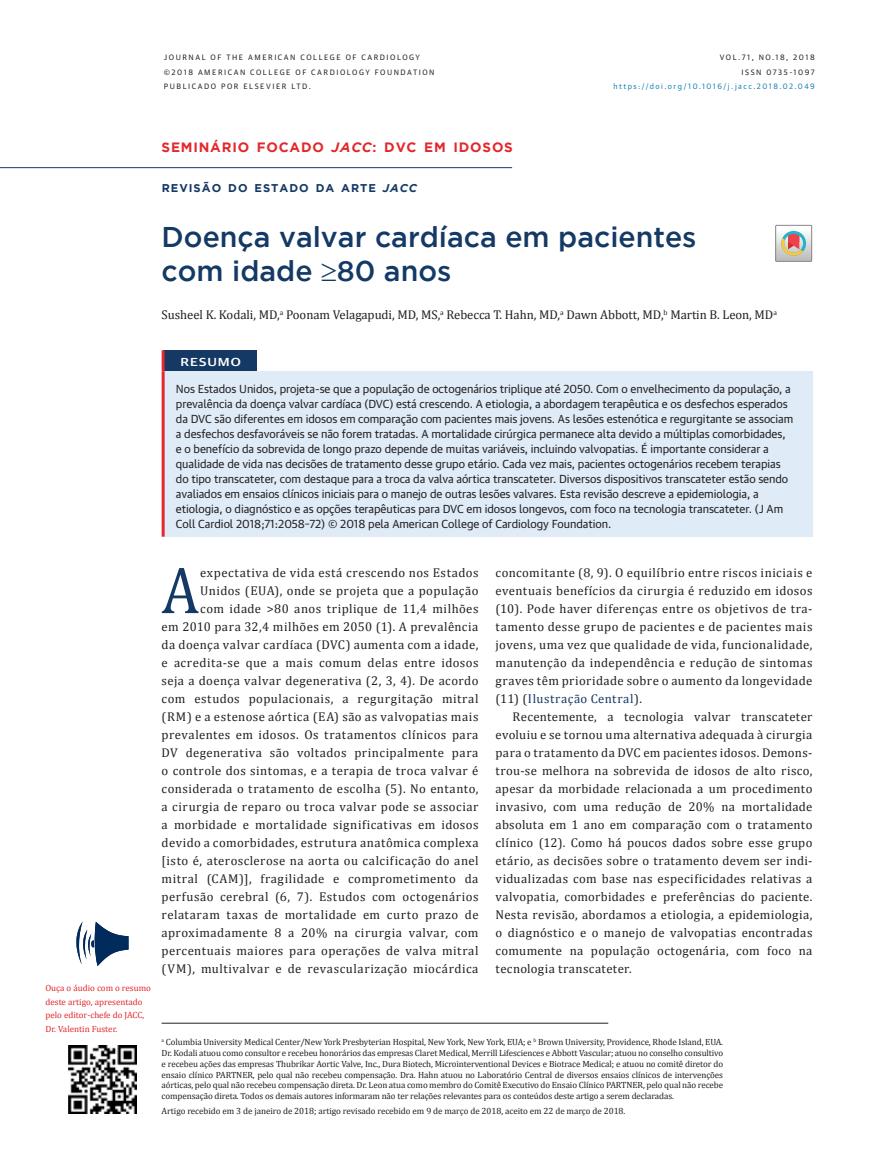
<style>
.page{position:relative;width:872px;height:1170px;background:#fff}
.page>*{position:absolute;margin:0;border:0;box-sizing:border-box;transform-origin:0 0}
.t1{font:66.75px "Cambria";color:#143965;scale:.9 1}
.t2{font:500 28.5px/34.2px "Gotham";color:#143965}
.t3{font:700 13.5px "Gotham";letter-spacing:.06em;color:#e2282c}
.t4{font:12.75px/18px "Cambria";letter-spacing:.035em;color:#231f20;text-align:justify}
.t5{font:12.75px "Cambria";letter-spacing:-.005em;color:#231f20}
.t6{font:500 11.7px "Guardian Sans";letter-spacing:.065em;color:#fff;scale:1.24 1}
.t7{font:11.25px/15px "Guardian Sans Text";letter-spacing:-.005em;color:#231f20}
.t8{font:700 11.25px "Gotham";color:#143965}
.t9{font:italic 700 11.25px "Gotham";color:#143965}
.t10{font:9px/10.8px "Cambria";letter-spacing:-.005em;color:#231f20;text-align:justify}
.t11{font:9px/13.5px "Cambria";color:#e2282c}
.t12{font:7.5px/15px "Guardian Sans Text";letter-spacing:.2em;color:#231f20}
.t13{font:7.5px "Guardian Sans Text";letter-spacing:.2em;color:#1781af}
.s1{font-style:italic}
.s2{color:#143965}
</style>
<div class="page">
<img style="left:69px;top:1045px;width:68px;height:68px">
<svg style="left:76px;top:921px;width:52px;height:45px"></svg>
<div style="left:775px;top:225px;width:37px;height:36px;border:1px solid #888687"></div>
<svg style="left:775px;top:225px;width:36px;height:37px"></svg>
<hr style="left:0;top:167px;width:512px;height:1px;background:#143965">
<div style="left:163px;top:350px;width:94px;height:21px;background:#143965"></div>
<div style="left:163px;top:371px;width:649px;height:165px;background:#dfebf7"></div>
<hr style="left:162px;top:350px;width:3px;height:21px;background:#e2282c">
<hr style="left:162px;top:371px;width:3px;height:165px;background:#e2282c">
<hr style="left:162px;top:1022px;width:446px;height:1px;background:#231f20">
<p class="t12" style="left:164px;top:49px;width:272px">JOURNAL OF THE AMERICAN COLLEGE OF CARDIOLOGY ©2018 AMERICAN COLLEGE OF CARDIOLOGY FOUNDATION<br>PUBLICADO POR ELSEVIER LTD.</p>
<p class="t12" style="left:719px;top:49px;width:97px;text-align:right">VOL.71, NO.18, 2018<br>ISSN 0735-1097</p>
<p class="t13" style="left:613px;top:81px;width:203px">https://doi.org/10.1016/j.jacc.2018.02.049</p>
<p class="t3" style="left:162px;top:140px;width:353px">SEM INÁRIO FOCADO <span class="s1">JACC</span>: DVC EM I DOSOS</p>
<p class="t8" style="left:162px;top:181px;width:19px">REVISÃO</p>
<p class="t8" style="left:228px;top:181px;width:10px">DO</p>
<p class="t8" style="left:254px;top:181px;width:19px">ESTADO</p>
<p class="t8" style="left:316px;top:181px;width:10px">DA</p>
<p class="t8" style="left:341px;top:181px;width:19px">ARTE</p>
<p class="t9" style="left:383px;top:181px;width:35px">JACC</p>
<h2 class="t2" style="left:162px;top:219px;width:536px">Doença valvar cardíaca em pacientes com idade ≥80 anos</h2>
<p class="t5" style="left:162px;top:307px;width:617px">Susheel K. Kodali, MD,<sup>a</sup> Poonam Velagapudi, MD, MS,<sup>a</sup> Rebecca T. Hahn, MD,<sup>a</sup> Dawn Abbott, MD,<sup>b</sup> Martin B. Leon, MD<sup>a</sup></p>
<p class="t6" style="left:180px;top:353px;width:50px">RESUMO</p>
<p class="t7" style="left:176px;top:380px;width:619px">Nos Estados Unidos, projeta-se que a população de octogenários triplique até 2050. Com o envelhecimento da população, a prevalência da doença valvar cardíaca (DVC) está crescendo. A etiologia, a abordagem terapêutica e os desfechos esperados da DVC são diferentes em idosos em comparação com pacientes mais jovens. As lesões estenótica e regurgitante se associam a desfechos desfavoráveis se não forem tratadas. A mortalidade cirúrgica permanece alta devido a múltiplas comorbidades, e o benefício da sobrevida de longo prazo depende de muitas variáveis, incluindo valvopatias. É importante considerar a qualidade de vida nas decisões de tratamento desse grupo etário. Cada vez mais, pacientes octogenários recebem terapias do tipo transcateter, com destaque para a troca da valva aórtica transcateter. Diversos dispositivos transcateter estão sendo avaliados em ensaios clínicos iniciais para o manejo de outras lesões valvares. Esta revisão descreve a epidemiologia, a etiologia, o diagnóstico e as opções terapêuticas para DVC em idosos longevos, com foco na tecnologia transcateter. (J Am Coll Cardiol 2018;71:2058–72) © 2018 pela American College of Cardiology Foundation.</p>
<p class="t11" style="left:45px;top:981px;width:107px">Ouça o áudio com o resumo deste artigo, apresentado pelo editor-chefe do JACC,<br>Dr. Valentin Fuster.</p>
<h1 class="t1" style="left:162px;top:551px;width:43px">A</h1>
<p class="t4" style="left:162px;top:563px;width:318px;text-align:right">expectativa de vida está crescendo nos Estados Unidos (EUA), onde se projeta que a população<br>com idade &gt;80 anos triplique de 11,4 milhões<br>em 2010 para 32,4 milhões em 2050 (1). A prevalência da doença valvar cardíaca (DVC) aumenta com a idade, e acredita-se que a mais comum delas entre idosos seja a doença valvar degenerativa (2, 3, 4). De acordo com estudos populacionais, a regurgitação mitral (RM) e a estenose aórtica (EA) são as valvopatias mais prevalentes em idosos. Os tratamentos clínicos para DV degenerativa são voltados principalmente para o controle dos sintomas, e a terapia de troca valvar é considerada o tratamento de escolha (5). No entanto, a cirurgia de reparo ou troca valvar pode se associar a morbidade e mortalidade significativas em idosos devido a comorbidades, estrutura anatômica complexa [isto é, aterosclerose na aorta ou calcificação do anel mitral (CAM)], fragilidade e comprometimento da perfusão cerebral (6, 7). Estudos com octogenários relataram taxas de mortalidade em curto prazo de aproximadamente 8 a 20% na cirurgia valvar, com percentuais maiores para operações de valva mitral (VM), multivalvar e de revascularização miocárdica</p>
<p class="t4" style="left:495px;top:563px;width:318px">concomitante (8, 9). O equilíbrio entre riscos iniciais e eventuais benefícios da cirurgia é reduzido em idosos (10). Pode haver diferenças entre os objetivos de tra&shy;tamento desse grupo de pacientes e de pacientes mais jovens, uma vez que qualidade de vida, funcionalidade, manutenção da independência e redução de sintomas graves têm prioridade sobre o aumento da longevidade (11) (<span class="s2">Ilustração Central</span>).</p>
<p class="t4" style="left:495px;top:707px;width:318px;text-indent:17px">Recentemente, a tecnologia valvar transcateter evoluiu e se tornou uma alternativa adequada à cirurgia para o tratamento da DVC em pacientes idosos. Demons&shy;trou-se melhora na sobrevida de idosos de alto risco, apesar da morbidade relacionada a um procedimento invasivo, com uma redução de 20% na mortalidade absoluta em 1 ano em comparação com o tratamento clínico (12). Como há poucos dados sobre esse grupo etário, as decisões sobre o tratamento devem ser indi&shy;vidualizadas com base nas especificidades relativas a valvopatia, comorbidades e preferências do paciente.<br>Nesta revisão, abordamos a etiologia, a epidemiologia, o diagnóstico e o manejo de valvopatias encontradas comumente na população octogenária, com foco na tecnologia transcateter.</p>
<p class="t10" style="left:162px;top:1036px;width:563px"><sup>a</sup> Columbia University Medical Center/New York Presbyterian Hospital, New York, New York, EUA; e <sup>b</sup> Brown University, Providence, Rhode Island, EUA.<br>Dr. Kodali atuou como consultor e recebeu honorários das empresas Claret Medical, Merrill Lifesciences e Abbott Vascular; atuou no conselho consultivo e recebeu ações das empresas Thubrikar Aortic Valve, Inc., Dura Biotech, Microinterventional Devices e Biotrace Medical; e atuou no comitê diretor do ensaio clínico PARTNER, pelo qual não recebeu compensação. Dra. Hahn atuou no Laboratório Central de diversos ensaios clínicos de intervenções aórticas, pelo qual não recebeu compensação direta. Dr. Leon atua como membro do Comitê Executivo do Ensaio Clínico PARTNER, pelo qual não recebe compensação direta. Todos os demais autores informaram não ter relações relevantes para os conteúdos deste artigo a serem declaradas.</p>
<p class="t10" style="left:162px;top:1105px;width:465px">Artigo recebido em 3 de janeiro de 2018; artigo revisado recebido em 9 de março de 2018, aceito em 22 de março de 2018.</p>
</div>
